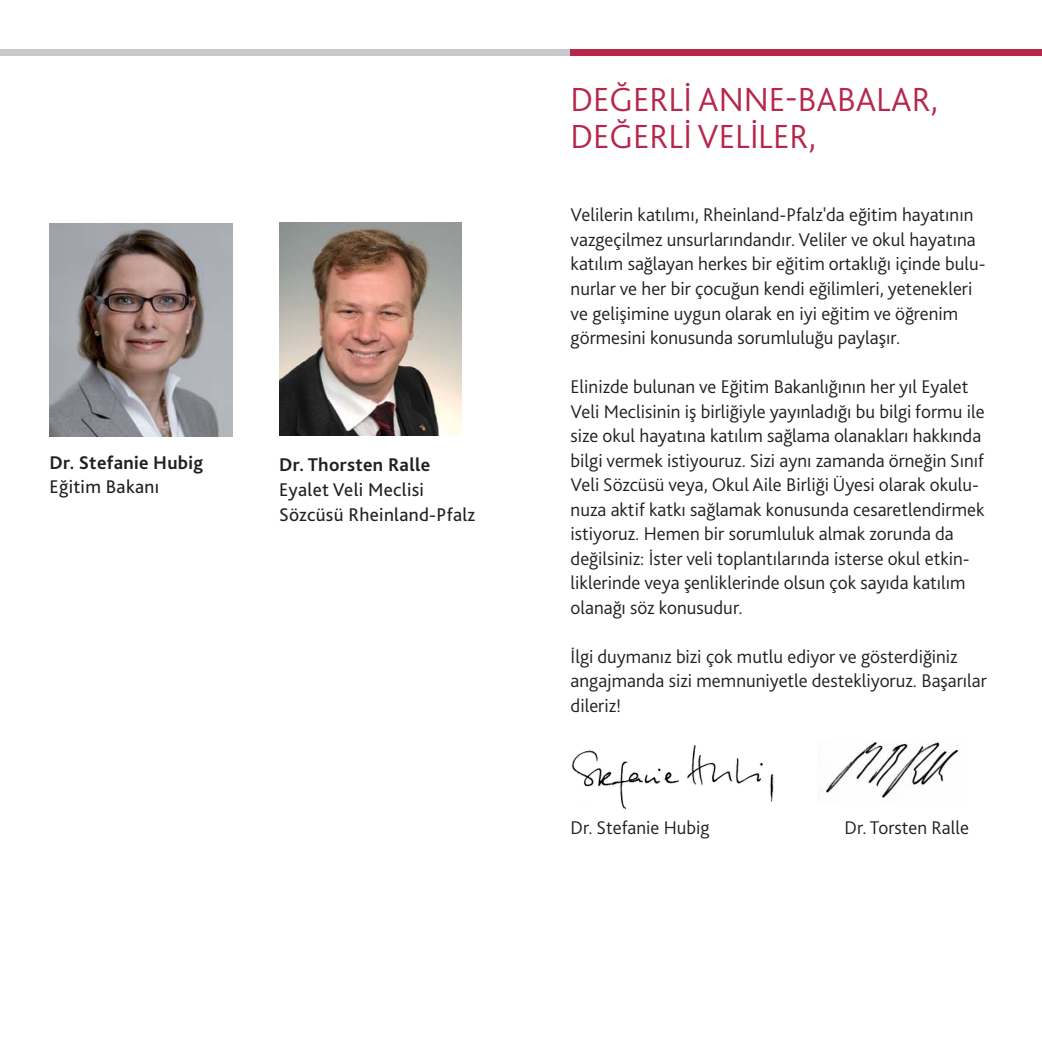
<style>
.page{position:relative;width:1042px;height:1042px;background:#fff}
.page>*{position:absolute;margin:0;border:0;box-sizing:border-box;transform-origin:0 0}
.t1{font:300 35px/36.8px "Bliss 2";color:#b7274c}
.t2{font:300 19.25px/24.5px "Bliss 2";color:#231f20}
.t3{font:19.25px/24.5px "Bliss 2";letter-spacing:.015em;color:#231f20}
.t4{font:700 19.25px "Bliss 2";letter-spacing:.015em;color:#231f20}
</style>
<div class="page">
<img style="left:279px;top:222px;width:183px;height:214px">
<img style="left:50px;top:223px;width:182px;height:214px">
<div style="left:0;top:50px;width:570px;height:6px;background:#c7c9cb"></div>
<div style="left:570px;top:50px;width:472px;height:6px;background:#b7274c"></div>
<img style="left:571px;top:750px;width:109px;height:60px">
<img style="left:687px;top:745px;width:87px;height:57px">
<img style="left:826px;top:741px;width:133px;height:57px">
<p class="t4" style="left:50px;top:455px;width:155px">Dr. Stefanie Hubig</p>
<p class="t3" style="left:50px;top:476px;width:111px">Eğitim Bakanı</p>
<p class="t4" style="left:279px;top:458px;width:153px">Dr. Thorsten Ralle</p>
<p class="t3" style="left:279px;top:479px;width:198px">Eyalet Veli Meclisi<br>Sözcüsü Rheinland-Pfalz</p>
<h1 class="t1" style="left:570px;top:85px;width:369px">DEĞERLİ ANNE-BABALAR,<br>DEĞERLİ VELİLER,</h1>
<p class="t2" style="left:570px;top:205px;width:416px">Velilerin katılımı, Rheinland-Pfalz'da eğitim hayatının vazgeçilmez unsurlarındandır. Veliler ve okul hayatına katılım sağlayan herkes bir eğitim ortaklığı içinde bulu&shy;nurlar ve her bir çocuğun kendi eğilimleri, yetenekleri ve gelişimine uygun olarak en iyi eğitim ve öğrenim görmesini konusunda sorumluluğu paylaşır.</p>
<p class="t2" style="left:570px;top:376px;width:415px">Elinizde bulunan ve Eğitim Bakanlığının her yıl Eyalet Veli Meclisinin iş birliğiyle yayınladığı bu bilgi formu ile size okul hayatına katılım sağlama olanakları hakkında bilgi vermek istiyouruz. Sizi aynı zamanda örneğin Sınıf Veli Sözcüsü veya, Okul Aile Birliği Üyesi olarak okulu&shy;nuza aktif katkı sağlamak konusunda cesaretlendirmek istiyoruz. Hemen bir sorumluluk almak zorunda da değilsiniz: İster veli toplantılarında isterse okul etkin&shy;liklerinde veya şenliklerinde olsun çok sayıda katılım olanağı söz konusudur.</p>
<p class="t2" style="left:570px;top:646px;width:418px">İlgi duymanız bizi çok mutlu ediyor ve gösterdiğiniz angajmanda sizi memnuniyetle destekliyoruz. Başarılar dileriz!</p>
<p class="t2" style="left:570px;top:817px;width:141px">Dr. Stefanie Hubig</p>
<p class="t2" style="left:844px;top:817px;width:126px">Dr. Torsten Ralle</p>
</div>
